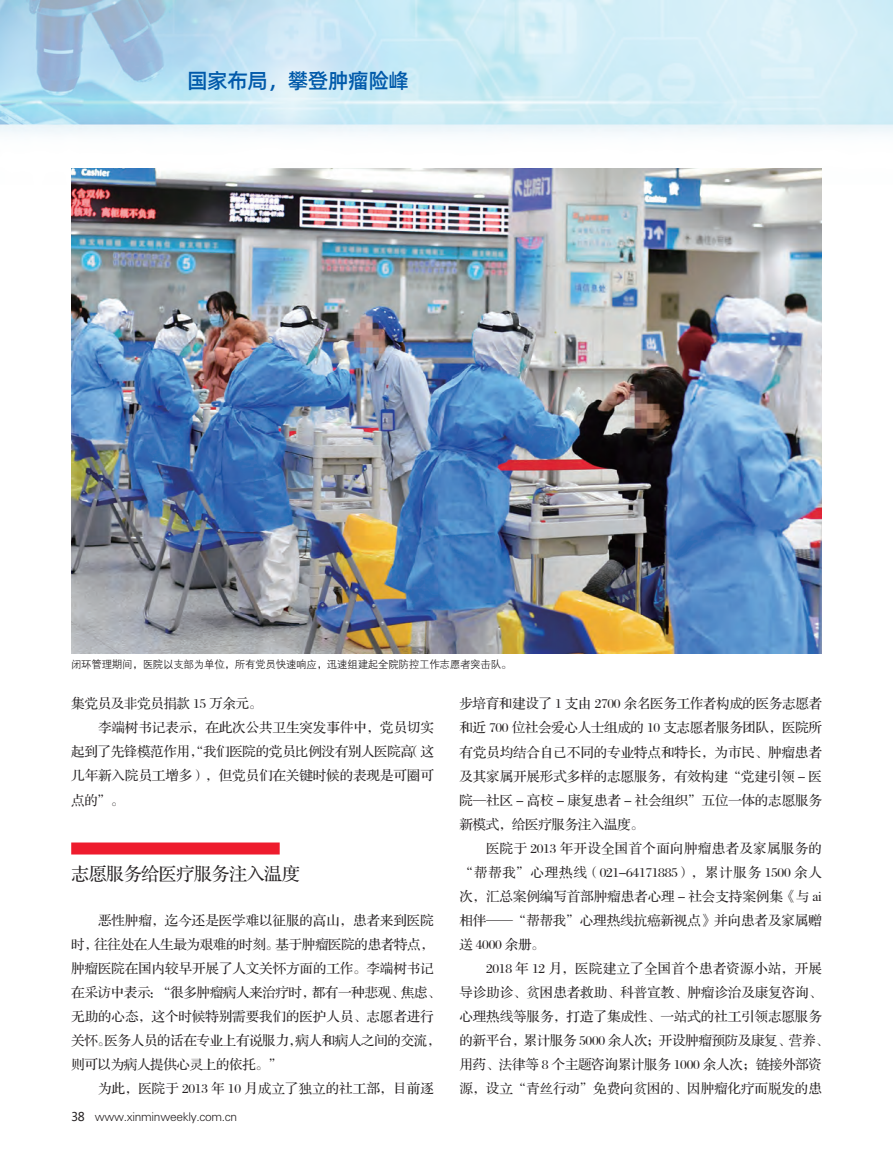
<style>
.page{position:relative;width:893px;height:1157px;background:#fff}
.page>*{position:absolute;margin:0;border:0;box-sizing:border-box;transform-origin:0 0}
.t1{font:21px "Alibaba Pu Hui Ti M";letter-spacing:-.025em;color:#015aaa}
.t2{font:18px "FZS3 K GBK1 0";letter-spacing:-.025em;color:#231f20}
.t3{font:13.5px "FZS3 JW GB1 0";letter-spacing:-.005em;color:#231f20}
.t4{font:13.5px "FZS3 JW GB1 0";letter-spacing:-.025em;color:#231f20}
.t5{font:13.5px "FZS3 JW GB1 0";letter-spacing:.02em;color:#231f20}
.t6{font:13.5px "FZS3 JW GB1 0";letter-spacing:.025em;color:#231f20}
.t7{font:12px "FZXH1 JW GB1 0";letter-spacing:-.025em;color:#231f20}
.t8{font:10.5px "FZZDXJW GB1 0";letter-spacing:-.025em;color:#231f20}
.s1{font-family:"Microsoft Ya Hei"}
</style>
<div class="page">
<img style="left:0;top:0;width:893px;height:134px">
<div style="left:71px;top:842px;width:209px;height:12px;background:#ee1b2d"></div>
<img style="left:71px;top:168px;width:751px;height:485px">
<h1 class="t1" style="left:187px;top:64px;width:224px">国家布局，攀登肿瘤险峰</h1>
<p class="t8" style="left:71px;top:659px;width:442px">闭环管理期间，医院以支部为单位，所有党员快速响应，迅速组建起全院防控工作志愿者突击队。</p>
<p class="t4" style="left:71px;top:697px;width:193px">集党员及非党员捐款 15 万余元。</p>
<p class="t3" style="left:98px;top:721px;width:337px">李端树书记表示，在此次公共卫生突发事件中，党员切实</p>
<p class="t4" style="left:71px;top:745px;width:364px">起到了先锋模范作用，“我们医院的党员比例没有别人医院高（这</p>
<p class="t3" style="left:71px;top:769px;width:364px">几年新入院员工增多），但党员们在关键时候的表现是可圈可</p>
<p class="t3" style="left:71px;top:793px;width:54px">点的”。</p>
<p class="t2" style="left:71px;top:864px;width:230px">志愿服务给医疗服务注入温度</p>
<p class="t3" style="left:98px;top:913px;width:337px">恶性肿瘤，迄今还是医学难以征服的高山，患者来到医院</p>
<p class="t4" style="left:71px;top:937px;width:364px">时，往往处在人生最为艰难的时刻。基于肿瘤医院的患者特点，</p>
<p class="t3" style="left:71px;top:961px;width:364px">肿瘤医院在国内较早开展了人文关怀方面的工作。李端树书记</p>
<p class="t4" style="left:71px;top:985px;width:371px">在采访中表示：“很多肿瘤病人来治疗时，都有一种悲观、焦虑、</p>
<p class="t3" style="left:71px;top:1009px;width:364px">无助的心态，这个时候特别需要我们的医护人员、志愿者进行</p>
<p class="t4" style="left:71px;top:1033px;width:371px">关怀。医务人员的话在专业上有说服力，病人和病人之间的交流，</p>
<p class="t4" style="left:71px;top:1057px;width:212px">则可以为病人提供心灵上的依托。”</p>
<p class="t3" style="left:98px;top:1081px;width:337px">为此，医院于 2013 年 10 月成立了独立的社工部，目前逐</p>
<p class="t7" style="left:71px;top:1109px;width:168px"><span class="s1">38</span> www.xinminweekly.com.cn</p>
<p class="t3" style="left:459px;top:697px;width:364px">步培育和建设了 1 支由 2700 余名医务工作者构成的医务志愿者</p>
<p class="t3" style="left:459px;top:721px;width:364px">和近 700 位社会爱心人士组成的 10 支志愿者服务团队，医院所</p>
<p class="t3" style="left:459px;top:745px;width:364px">有党员均结合自己不同的专业特点和特长，为市民、肿瘤患者</p>
<p class="t3" style="left:459px;top:769px;width:364px">及其家属开展形式多样的志愿服务，有效构建“党建引领 - 医</p>
<p class="t3" style="left:459px;top:793px;width:364px">院—社区 - 高校 - 康复患者 - 社会组织”五位一体的志愿服务</p>
<p class="t4" style="left:459px;top:817px;width:186px">新模式，给医疗服务注入温度。</p>
<p class="t6" style="left:486px;top:841px;width:337px">医院于 2013 年开设全国首个面向肿瘤患者及家属服务的</p>
<p class="t4" style="left:459px;top:865px;width:364px">“帮帮我”心理热线（021-64171885），累计服务 1500 余人</p>
<p class="t3" style="left:459px;top:889px;width:364px">次，汇总案例编写首部肿瘤患者心理 - 社会支持案例集《与 ai</p>
<p class="t3" style="left:459px;top:913px;width:364px">相伴——“帮帮我”心理热线抗癌新视点》并向患者及家属赠</p>
<p class="t3" style="left:459px;top:937px;width:87px">送 4000 余册。</p>
<p class="t5" style="left:486px;top:961px;width:337px">2018 年 12 月，医院建立了全国首个患者资源小站，开展</p>
<p class="t3" style="left:459px;top:985px;width:364px">导诊助诊、贫困患者救助、科普宣教、肿瘤诊治及康复咨询、</p>
<p class="t3" style="left:459px;top:1009px;width:364px">心理热线等服务，打造了集成性、一站式的社工引领志愿服务</p>
<p class="t4" style="left:459px;top:1033px;width:371px">的新平台，累计服务 5000 余人次；开设肿瘤预防及康复、营养、</p>
<p class="t3" style="left:459px;top:1057px;width:364px">用药、法律等 8 个主题咨询累计服务 1000 余人次；链接外部资</p>
<p class="t3" style="left:459px;top:1081px;width:364px">源，设立“青丝行动”免费向贫困的、因肿瘤化疗而脱发的患</p>
</div>
